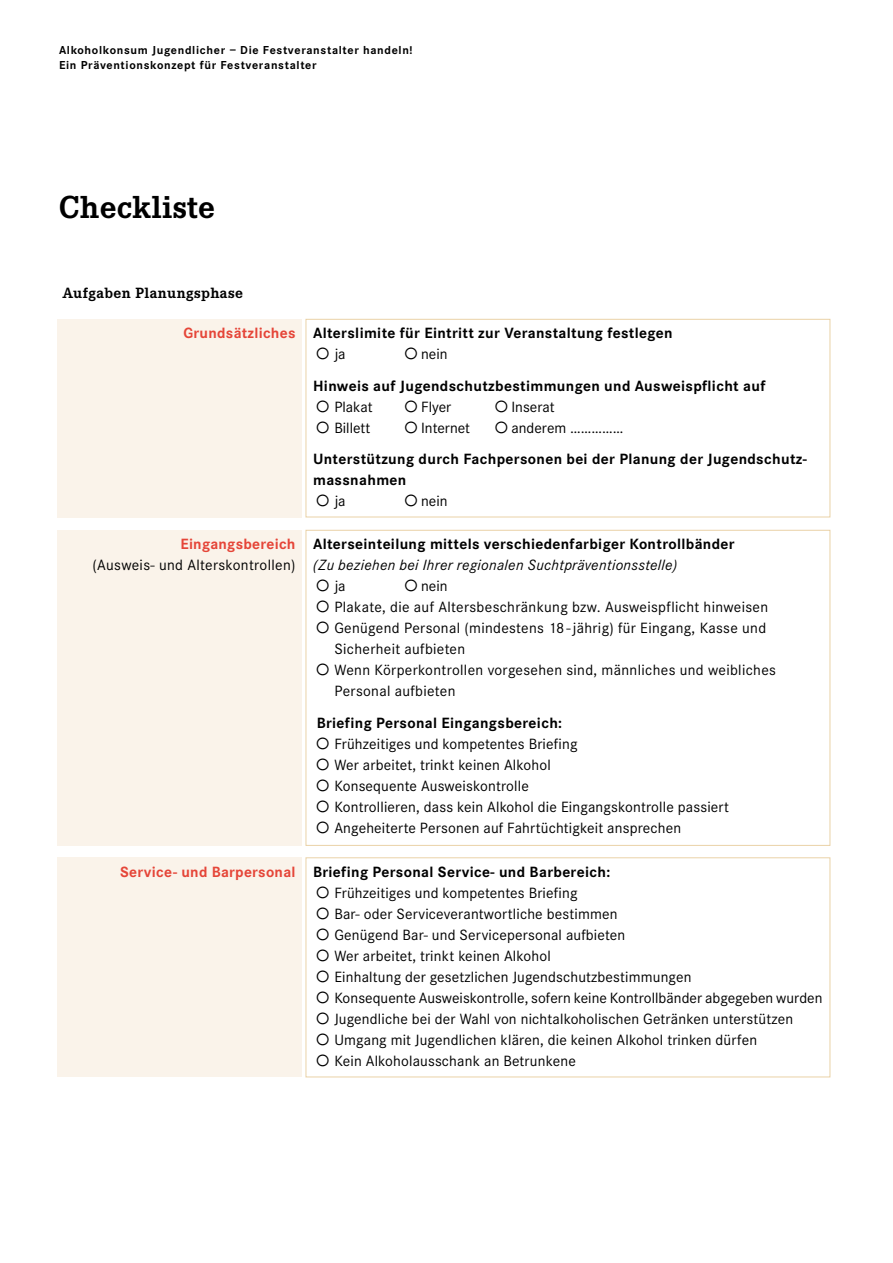
<style>
.page{position:relative;width:893px;height:1263px;background:#fff}
.page>*{position:absolute;margin:0;border:0;box-sizing:border-box;transform-origin:0 0}
.t1{font:700 33px "Corporate E";letter-spacing:.01em;color:#000}
.t2{font:15.45px/21px "Corporate S";letter-spacing:.01em;color:#000}
.t3{font:700 15.45px/21px "Corporate S";letter-spacing:.02em;color:#000}
.t4{font:700 15.45px "Corporate S";letter-spacing:.015em;color:#e54538}
.t5{font:italic 15.45px "Corporate S";letter-spacing:.02em;color:#000}
.t6{font:700 15.45px "Corporate E";letter-spacing:.025em;color:#000}
.t7{font:700 12px/14.4px "Corporate S";letter-spacing:.055em;color:#000}
</style>
<div class="page">
<div style="left:58px;top:319px;width:244px;height:198px;background:#faf3ea"></div>
<div style="left:305px;top:319px;width:525px;height:198px;border:1px solid #ead2a7"></div>
<div style="left:58px;top:530px;width:244px;height:316px;background:#faf3ea"></div>
<div style="left:305px;top:530px;width:525px;height:316px;border:1px solid #ead2a7"></div>
<div style="left:58px;top:857px;width:244px;height:220px;background:#faf3ea"></div>
<div style="left:305px;top:857px;width:525px;height:220px;border:1px solid #ead2a7"></div>
<p class="t7" style="left:59px;top:45px;width:355px">Alkoholkonsum Jugendlicher – Die Festveranstalter handeln!<br>Ein Präventionskonzept für Festveranstalter</p>
<h1 class="t1" style="left:59px;top:196px;width:157px">Checkliste</h1>
<p class="t6" style="left:63px;top:288px;width:182px">Aufgaben Planungsphase</p>
<p class="t4" style="left:183px;top:328px;width:113px">Grundsätzliches</p>
<p class="t3" style="left:313px;top:325px;width:361px">Alterslimite für Eintritt zur Veranstaltung festlegen</p>
<p class="t2" style="left:334px;top:345px;width:13px">ja</p>
<p class="t2" style="left:421px;top:345px;width:28px">nein</p>
<p class="t3" style="left:313px;top:377px;width:454px">Hinweis auf Jugendschutzbestimmungen und Ausweispflicht auf</p>
<p class="t2" style="left:334px;top:398px;width:40px">Plakat</p>
<p class="t2" style="left:421px;top:398px;width:32px">Flyer</p>
<p class="t2" style="left:511px;top:398px;width:45px">Inserat</p>
<p class="t2" style="left:334px;top:419px;width:37px">Billett</p>
<p class="t2" style="left:421px;top:419px;width:50px">Internet</p>
<p class="t2" style="left:511px;top:419px;width:114px">anderem ……………</p>
<p class="t3" style="left:313px;top:451px;width:495px">Unterstützung durch Fachpersonen bei der Planung der Jugendschutz&shy;massnahmen</p>
<p class="t2" style="left:334px;top:492px;width:13px">ja</p>
<p class="t2" style="left:421px;top:492px;width:28px">nein</p>
<p class="t4" style="left:180px;top:539px;width:117px">Eingangsbereich</p>
<p class="t2" style="left:93px;top:556px;width:204px">(Ausweis- und Alterskontrollen)</p>
<p class="t3" style="left:313px;top:536px;width:423px">Alterseinteilung mittels verschiedenfarbiger Kontrollbänder</p>
<p class="t5" style="left:313px;top:560px;width:366px">(Zu beziehen bei Ihrer regionalen Suchtpräventionsstelle)</p>
<p class="t2" style="left:334px;top:577px;width:13px">ja</p>
<p class="t2" style="left:334px;top:577px;width:443px;text-indent:87px">nein<br>Plakate, die auf Altersbeschränkung bzw. Ausweispflicht hinweisen Genügend Personal (mindestens 18-jährig) für Eingang, Kasse und Sicherheit aufbieten<br>Wenn Körperkontrollen vorgesehen sind, männliches und weibliches Personal aufbieten</p>
<p class="t3" style="left:317px;top:714px;width:247px">Briefing Personal Eingangsbereich:</p>
<p class="t2" style="left:334px;top:735px;width:396px">Frühzeitiges und kompetentes Briefing<br>Wer arbeitet, trinkt keinen Alkohol<br>Konsequente Ausweiskontrolle<br>Kontrollieren, dass kein Alkohol die Eingangskontrolle passiert Angeheiterte Personen auf Fahrtüchtigkeit ansprechen</p>
<p class="t4" style="left:120px;top:867px;width:177px">Service- und Barpersonal</p>
<p class="t3" style="left:313px;top:863px;width:299px">Briefing Personal Service- und Barbereich:</p>
<p class="t2" style="left:334px;top:884px;width:489px">Frühzeitiges und kompetentes Briefing<br>Bar- oder Serviceverantwortliche bestimmen<br>Genügend Bar- und Servicepersonal aufbieten<br>Wer arbeitet, trinkt keinen Alkohol<br>Einhaltung der gesetzlichen Jugendschutzbestimmungen<br>Konsequente Ausweiskontrolle, sofern keine Kontrollbänder abgegeben wurden Jugendliche bei der Wahl von nichtalkoholischen Getränken unterstützen Umgang mit Jugendlichen klären, die keinen Alkohol trinken dürfen<br>Kein Alkoholausschank an Betrunkene</p>
</div>
